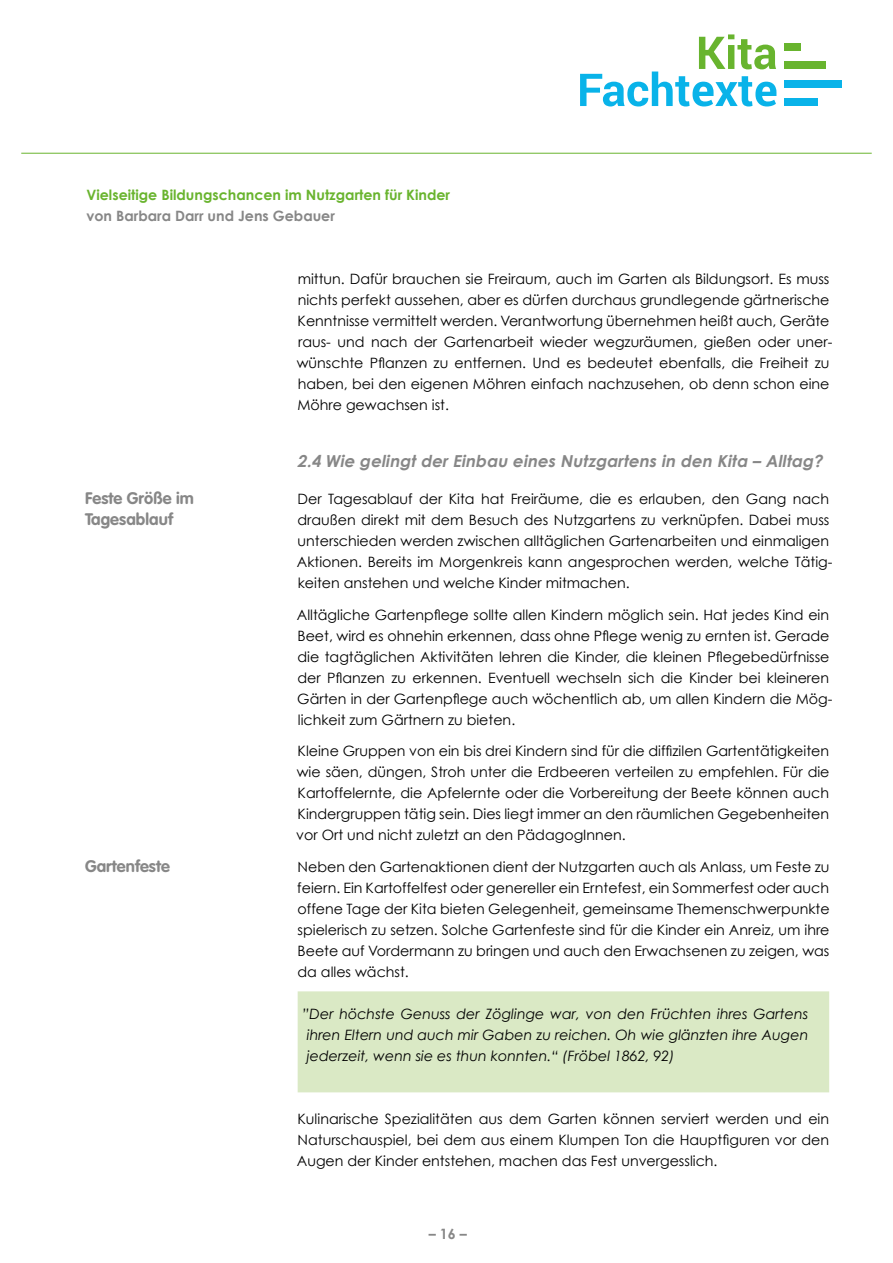
<style>
.page{position:relative;width:893px;height:1263px;background:#fff}
.page>*{position:absolute;margin:0;border:0;box-sizing:border-box;transform-origin:0 0}
.t1{font:italic 700 16.5px "Century Gothic";color:#878787}
.t2{font:700 16.5px/21px "VAG Rounded";letter-spacing:.005em;color:#878787}
.t3{font:14.25px/21px "Century Gothic";color:#000}
.t4{font:italic 14.25px/21px "Century Gothic";color:#000;text-align:justify}
.t5{font:700 14.25px "Century Gothic";color:#69b42e}
.t6{font:700 14.25px "Century Gothic";color:#878787}
</style>
<div class="page">
<hr style="left:21px;top:153px;width:851px;height:1px;background:#69b42e">
<svg style="left:580px;top:34px;width:196px;height:72px"></svg>
<div style="left:784px;top:61px;width:42px;height:8px;background:#68b42e"></div>
<div style="left:784px;top:43px;width:17px;height:8px;background:#68b42e"></div>
<div style="left:784px;top:80px;width:58px;height:8px;background:#09b3e9"></div>
<div style="left:784px;top:98px;width:33px;height:8px;background:#09b3e9"></div>
<div style="left:298px;top:991px;width:531px;height:101px;background:#dae9c5"></div>
<p class="t5" style="left:86px;top:186px;width:365px">Vielseitige Bildungschancen im Nutzgarten für Kinder</p>
<p class="t6" style="left:86px;top:207px;width:250px">von Barbara Darr und Jens Gebauer</p>
<p class="t2" style="left:85px;top:488px;width:110px">Feste Größe im<br>Tagesablauf</p>
<p class="t2" style="left:85px;top:856px;width:86px">Gartenfeste</p>
<p class="t3" style="left:297px;top:268px;width:537px">mittun. Dafür brauchen sie Freiraum, auch im Garten als Bildungsort. Es muss nichts perfekt aussehen, aber es dürfen durchaus grundlegende gärtnerische Kenntnisse vermittelt werden. Verantwortung übernehmen heißt auch, Geräte raus- und nach der Gartenarbeit wieder wegzuräumen, gießen oder uner&shy;wünschte Pflanzen zu entfernen. Und es bedeutet ebenfalls, die Freiheit zu haben, bei den eigenen Möhren einfach nachzusehen, ob denn schon eine Möhre gewachsen ist.</p>
<p class="t1" style="left:297px;top:450px;width:530px">2.4 Wie gelingt der Einbau eines Nutzgartens in den Kita – Alltag?</p>
<p class="t3" style="left:297px;top:488px;width:537px">Der Tagesablauf der Kita hat Freiräume, die es erlauben, den Gang nach draußen direkt mit dem Besuch des Nutzgartens zu verknüpfen. Dabei muss unterschieden werden zwischen alltäglichen Gartenarbeiten und einmaligen Aktionen. Bereits im Morgenkreis kann angesprochen werden, welche Tätig&shy;keiten anstehen und welche Kinder mitmachen.</p>
<p class="t3" style="left:297px;top:604px;width:537px">Alltägliche Gartenpflege sollte allen Kindern möglich sein. Hat jedes Kind ein Beet, wird es ohnehin erkennen, dass ohne Pflege wenig zu ernten ist. Gerade die tagtäglichen Aktivitäten lehren die Kinder, die kleinen Pflegebedürfnisse der Pflanzen zu erkennen. Eventuell wechseln sich die Kinder bei kleineren Gärten in der Gartenpflege auch wöchentlich ab, um allen Kindern die Mög&shy;lichkeit zum Gärtnern zu bieten.</p>
<p class="t3" style="left:296px;top:740px;width:535px;text-align:justify">Kleine Gruppen von ein bis drei Kindern sind für die diffizilen Gartentätigkeiten wie säen, düngen, Stroh unter die Erdbeeren verteilen zu empfehlen. Für die Kartoffelernte, die Apfelernte oder die Vorbereitung der Beete können auch Kindergruppen tätig sein. Dies liegt immer an den räumlichen Gegebenheiten vor Ort und nicht zuletzt an den PädagogInnen.</p>
<p class="t3" style="left:297px;top:856px;width:534px;text-align:justify">Neben den Gartenaktionen dient der Nutzgarten auch als Anlass, um Feste zu feiern. Ein Kartoffelfest oder genereller ein Erntefest, ein Sommerfest oder auch offene Tage der Kita bieten Gelegenheit, gemeinsame Themenschwerpunkte spielerisch zu setzen. Solche Gartenfeste sind für die Kinder ein Anreiz, um ihre Beete auf Vordermann zu bringen und auch den Erwachsenen zu zeigen, was da alles wächst.</p>
<p class="t4" style="left:303px;top:1003px;width:507px">”Der höchste Genuss der Zöglinge war, von den Früchten ihres Gartens ihren Eltern und auch mir Gaben zu reichen. Oh wie glänzten ihre Augen jederzeit, wenn sie es thun konnten.“ (Fröbel 1862, 92)</p>
<p class="t3" style="left:297px;top:1108px;width:534px;text-align:justify">Kulinarische Spezialitäten aus dem Garten können serviert werden und ein Naturschauspiel, bei dem aus einem Klumpen Ton die Hauptfiguren vor den Augen der Kinder entstehen, machen das Fest unvergesslich.</p>
<p class="t6" style="left:429px;top:1225px;width:40px">– 16 –</p>
</div>
